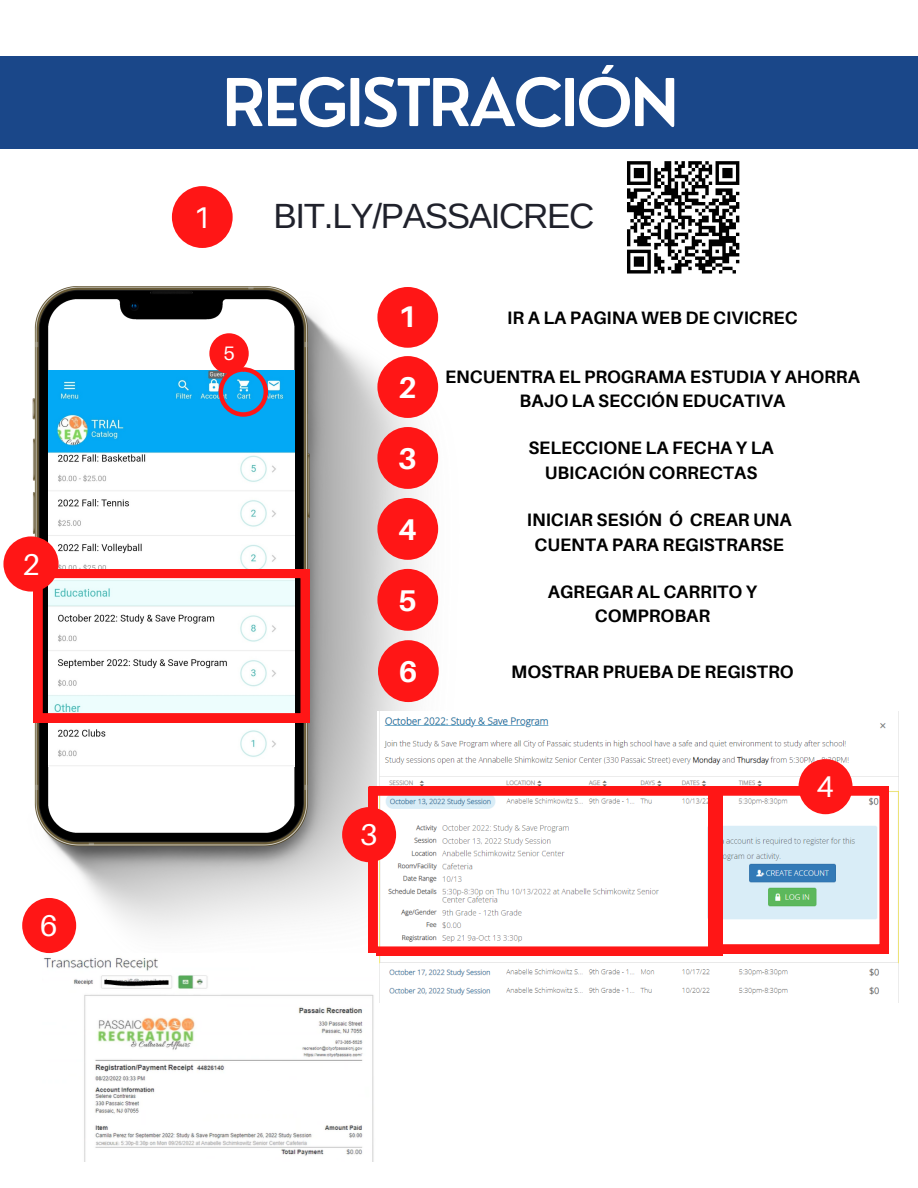
<style>
.page{position:relative;width:918px;height:1188px;background:#fff}
.page>*{position:absolute;margin:0;border:0;box-sizing:border-box;transform-origin:0 0}
.t1{font:600 64.2px "Nourd";letter-spacing:-.04em;color:#fff}
.t2{font:35.1px "Arimo";letter-spacing:-.04em;color:#1f212b}
.t3{font:700 30px "Aileron";color:#fff}
.t4{font:30px "Aileron";color:#fff}
.t5{font:19.5px "Aileron";color:#fff}
.t6{font:700 18px/24.8px "Aileron";color:#000;text-align:center}
</style>
<div class="page">
<div style="left:0;top:56px;width:918px;height:92px;background:#1a4789"></div>
<svg style="left:627px;top:161px;width:113px;height:113px"></svg>
<img style="left:27px;top:287px;width:412px;height:669px">
<img style="left:49px;top:371px;width:245px;height:396px">
<svg style="left:34px;top:569px;width:275px;height:153px"></svg>
<svg style="left:219px;top:367px;width:49px;height:50px;background:#5388ba"></svg>
<div style="left:377px;top:287px;width:61px;height:61px;background:#ff1616;border-radius:50%"></div>
<div style="left:377px;top:356px;width:61px;height:62px;background:#ff1616;border-radius:50%"></div>
<div style="left:172px;top:186px;width:61px;height:62px;background:#ff1616;border-radius:50%"></div>
<div style="left:3px;top:536px;width:56px;height:56px;background:#ff1616;border-radius:50%"></div>
<div style="left:377px;top:427px;width:61px;height:62px;background:#ff1616;border-radius:50%"></div>
<img style="left:377px;top:712px;width:521px;height:291px">
<svg style="left:369px;top:787px;width:353px;height:168px"></svg>
<svg style="left:708px;top:787px;width:180px;height:166px"></svg>
<div style="left:377px;top:498px;width:61px;height:62px;background:#ff1616;border-radius:50%"></div>
<div style="left:377px;top:569px;width:61px;height:62px;background:#ff1616;border-radius:50%"></div>
<div style="left:342px;top:807px;width:54px;height:55px;background:#ff1616;border-radius:50%"></div>
<div style="left:799px;top:759px;width:54px;height:55px;background:#ff1616;border-radius:50%"></div>
<div style="left:209px;top:333px;width:40px;height:41px;background:#ff1616;border-radius:50%"></div>
<img style="left:43px;top:953px;width:333px;height:208px">
<div style="left:378px;top:640px;width:61px;height:62px;background:#ff1616;border-radius:50%"></div>
<div style="left:22px;top:898px;width:54px;height:55px;background:#ff1616;border-radius:50%"></div>
<h3 class="t4" style="left:22px;top:546px;width:19px">2</h3>
<h3 class="t4" style="left:40px;top:907px;width:19px">6</h3>
<h1 class="t1" style="left:222px;top:62px;width:458px">REGISTRACIÓN</h1>
<h3 class="t4" style="left:193px;top:199px;width:19px">1</h3>
<h2 class="t2" style="left:274px;top:196px;width:322px">BIT.LY/PASSAICREC</h2>
<p class="t5" style="left:224px;top:341px;width:13px">5</p>
<h3 class="t3" style="left:398px;top:298px;width:20px">1</h3>
<h3 class="t3" style="left:398px;top:369px;width:20px">2</h3>
<h3 class="t3" style="left:398px;top:440px;width:20px">3</h3>
<h3 class="t3" style="left:398px;top:510px;width:20px">4</h3>
<h3 class="t3" style="left:398px;top:581px;width:20px">5</h3>
<p class="t6" style="left:507px;top:305px;width:292px">IR A LA PAGINA WEB DE CIVICREC</p>
<p class="t6" style="left:445px;top:364px;width:416px">ENCUENTRA EL PROGRAMA ESTUDIA Y AHORRA<br>BAJO LA SECCIÓN EDUCATIVA</p>
<p class="t6" style="left:528px;top:435px;width:247px">SELECCIONE LA FECHA Y LA<br>UBICACIÓN CORRECTAS</p>
<p class="t6" style="left:527px;top:507px;width:266px">INICIAR SESIÓN Ó CREAR UNA<br>CUENTA PARA REGISTRARSE</p>
<p class="t6" style="left:548px;top:579px;width:211px">AGREGAR AL CARRITO Y<br>COMPROBAR</p>
<h3 class="t3" style="left:399px;top:653px;width:20px">6</h3>
<p class="t6" style="left:511px;top:659px;width:284px">MOSTRAR PRUEBA DE REGISTRO</p>
<h3 class="t4" style="left:360px;top:816px;width:19px">3</h3>
<h3 class="t4" style="left:817px;top:768px;width:19px">4</h3>
</div>
